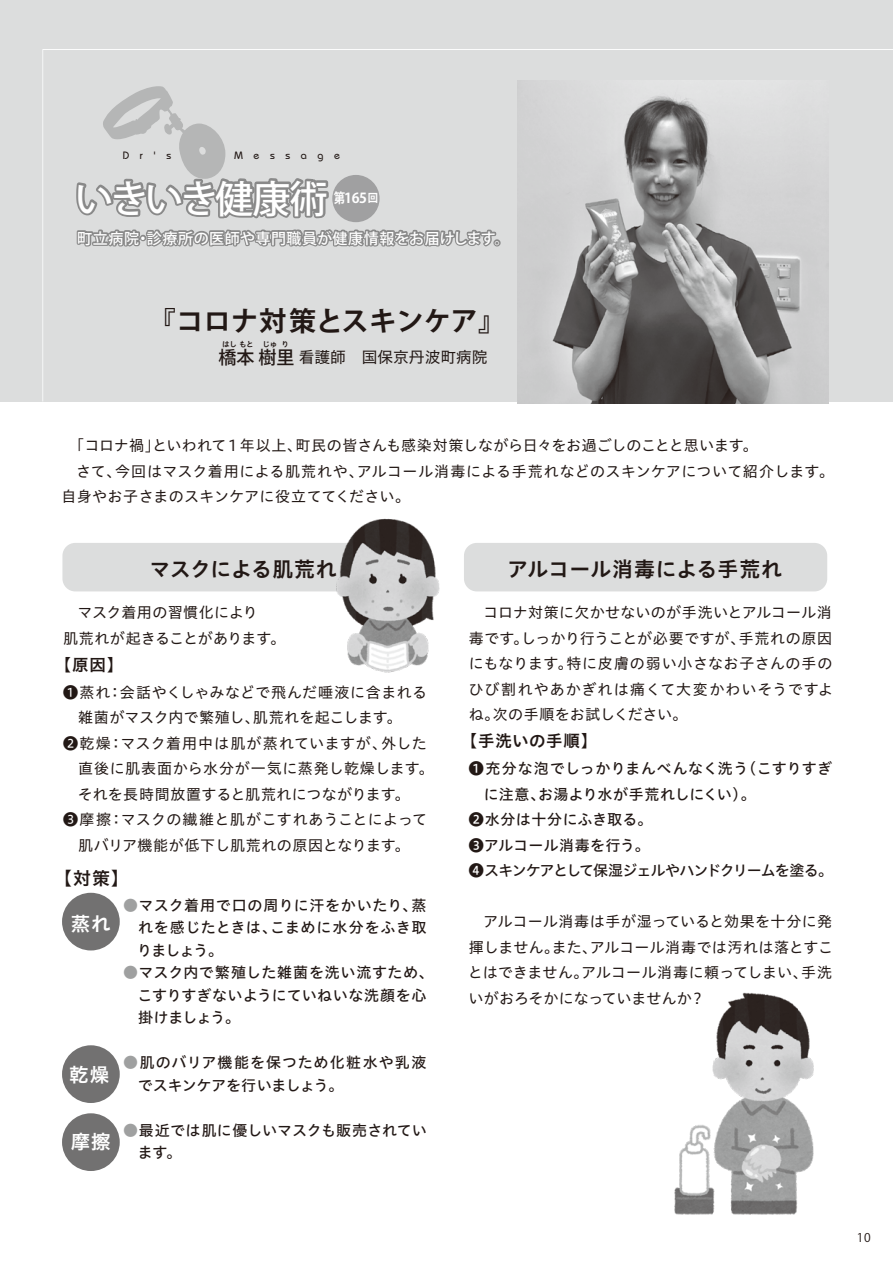
<style>
.page{position:relative;width:893px;height:1263px;background:#fff}
.page>*{position:absolute;margin:0;border:0;box-sizing:border-box;transform-origin:0 0}
.t1{font:500 38.1px "Koz Go Pro";letter-spacing:-.075em;color:#fff}
.t2{font:700 27px "Koz Go Pro";letter-spacing:.015em;color:#221815}
.t3{font:21px "Hiragino UD Sans Std N W6";color:#221815}
.t4{font:21px "Hiragino UD Sans Std N W6";letter-spacing:-.03em;color:#221815}
.t5{font:19.5px "Hiragino UD Sans Std N W6";color:#fff}
.t6{font:18px "Hiragino UD Sans Std N W6";color:#221815}
.t7{font:16.5px "Hiragino UD Sans Std N W6";letter-spacing:.045em;color:#221815}
.t8{font:15.75px "Hiragino UD Sans Std N W4";color:#221815}
.t9{font:15px/25.5px "Hiragino UD Sans Std N W4";letter-spacing:.02em;color:#221815;text-align:justify}
.t10{font:15px/22.5px "Hiragino UD Sans Std N W5";letter-spacing:.015em;color:#221815}
.t11{font:15px "Hiragino UD Sans Std N W4";letter-spacing:-.01em;color:#221815}
.t12{font:15px/22.5px "Hiragino UD Sans Std N W5";letter-spacing:.045em;color:#221815}
.t13{font:500 15px "Koz Go Pro";letter-spacing:.03em;color:#fff}
.t14{font:15px/25.5px "Hiragino UD Sans Std N W4";letter-spacing:-.005em;color:#221815}
.t15{font:15px "Hiragino UD Sans Std N W5";letter-spacing:-.07em;color:#221815}
.t16{font:15px "Hiragino UD Sans Std N W4";letter-spacing:.04em;color:#221815}
.t17{font:15px "Hiragino UD Sans Std N W4";letter-spacing:.055em;color:#221815}
.t18{font:15px "Hiragino UD Sans Std N W4";letter-spacing:.045em;color:#221815}
.t19{font:700 13.65px "Koz Go Pro";color:#fff;scale:.83 1}
.t20{font:12px "Koz Go Pro";color:#221815}
.t21{font:700 11.4px "Koz Go Pro";color:#fff;scale:.9 1}
.t22{font:500 10.65px "Bauhaus";letter-spacing:1em;color:#221815}
.t23{font:7.5px "Hiragino UD Sans Std N W6";color:#221815}
.s1{font-family:"Koz Go Pr 6 N";font-weight:500;font-size:18px}
.s2{color:#9fa0a0}
</style>
<div class="page">
<div style="left:62px;top:543px;width:364px;height:48px;background:#dcdddd;border-radius:13px"></div>
<div style="left:0;top:0;width:893px;height:401px;background:#dcdddd"></div>
<svg style="left:42px;top:49px;width:851px;height:353px"></svg>
<div style="left:493px;top:239px;width:8px;height:7px;border:3px solid #898989;border-radius:50%"></div>
<svg style="left:74px;top:86px;width:426px;height:165px"></svg>
<div style="left:332px;top:175px;width:48px;height:47px;background:#a0a0a1;border-radius:50%"></div>
<svg style="left:161px;top:302px;width:332px;height:37px"></svg>
<div style="left:464px;top:543px;width:363px;height:48px;background:#dcdddd;border-radius:13px"></div>
<div style="left:62px;top:893px;width:58px;height:57px;background:#727171;border-radius:50%"></div>
<div style="left:62px;top:1045px;width:58px;height:58px;background:#727171;border-radius:50%"></div>
<div style="left:62px;top:1113px;width:58px;height:58px;background:#727171;border-radius:50%"></div>
<img style="left:518px;top:81px;width:311px;height:322px">
<img style="left:321px;top:518px;width:119px;height:155px">
<img style="left:674px;top:992px;width:140px;height:223px">
<p class="t22" style="left:123px;top:149px;width:50px">Dr's</p>
<p class="t22" style="left:234px;top:149px;width:107px">Message</p>
<h1 class="t1" style="left:75px;top:174px;width:254px">いきいき健康術</h1>
<p class="t13" style="left:77px;top:229px;width:434px">町立病院・診療所の医師や専門職員が健康情報をお届けします。</p>
<p class="t19" style="left:334px;top:189px;width:41px">第165</p>
<p class="t21" style="left:368px;top:191px;width:13px">回</p>
<h2 class="t2" style="left:149px;top:303px;width:358px">『コロナ対策とスキンケア』</h2>
<p class="t23" style="left:222px;top:338px;width:68px">はし もと じゅ り</p>
<p class="t8" style="left:219px;top:346px;width:271px"><span class="s1">橋本 樹里</span> 看護師　国保京丹波町病院</p>
<p class="t11" style="left:69px;top:434px;width:690px">「コロナ禍」といわれて１年以上、町民の皆さんも感染対策しながら日々をお過ごしのことと思います。</p>
<p class="t9" style="left:76px;top:457px;width:759px">さて、今回はマスク着用による肌荒れや、アルコール消毒による手荒れなどのスキンケアについて紹介します。</p>
<p class="t9" style="left:61px;top:483px;width:350px">自身やお子さまのスキンケアに役立ててください。</p>
<h3 class="t4" style="left:149px;top:553px;width:189px">マスクによる肌荒れ</h3>
<h3 class="t3" style="left:507px;top:553px;width:277px">アルコール消毒による手荒れ</h3>
<p class="t14" style="left:63px;top:599px;width:224px;text-indent:14px">マスク着用の習慣化により<br>肌荒れが起きることがあります。</p>
<p class="t7" style="left:55px;top:652px;width:70px">【原因】</p>
<p class="t16" style="left:63px;top:681px;width:365px">❶蒸れ：会話やくしゃみなどで飛んだ唾液に含まれる</p>
<p class="t9" style="left:78px;top:704px;width:325px">雑菌がマスク内で繁殖し、肌荒れを起こします。</p>
<p class="t17" style="left:63px;top:732px;width:365px">❷乾燥：マスク着用中は肌が蒸れていますが、外した</p>
<p class="t18" style="left:78px;top:757px;width:357px">直後に肌表面から水分が一気に蒸発し乾燥します。</p>
<p class="t9" style="left:78px;top:781px;width:333px">それを長時間放置すると肌荒れにつながります。</p>
<p class="t9" style="left:63px;top:806px;width:365px">❸摩擦：マスクの繊維と肌がこすれあうことによって</p>
<p class="t9" style="left:78px;top:832px;width:333px">肌バリア機能が低下し肌荒れの原因となります。</p>
<p class="t6" style="left:54px;top:864px;width:76px">【対策】</p>
<p class="t10" style="left:137px;top:893px;width:291px;text-align:justify;text-indent:-14px"><span class="s2">●</span>マスク着用で口の周りに汗をかいたり、蒸れを感じたときは、こまめに水分をふき取りましょう。</p>
<p class="t10" style="left:137px;top:961px;width:298px;text-indent:-14px"><span class="s2">●</span>マスク内で繁殖した雑菌を洗い流すため、こすりすぎないようにていねいな洗顔を心掛けましょう。</p>
<p class="t12" style="left:138px;top:1051px;width:290px;text-indent:-15px"><span class="s2">●</span>肌のバリア機能を保つため化粧水や乳液でスキンケアを行いましょう。</p>
<p class="t10" style="left:138px;top:1118px;width:290px;text-indent:-15px"><span class="s2">●</span>最近では肌に優しいマスクも販売されています。</p>
<h3 class="t5" style="left:71px;top:909px;width:41px">蒸れ</h3>
<h3 class="t5" style="left:69px;top:1060px;width:41px">乾燥</h3>
<h3 class="t5" style="left:71px;top:1127px;width:41px">摩擦</h3>
<p class="t9" style="left:468px;top:599px;width:366px;text-indent:15px">コロナ対策に欠かせないのが手洗いとアルコール消毒です。しっかり行うことが必要ですが、手荒れの原因にもなります。特に皮膚の弱い小さなお子さんの手のひび割れやあかぎれは痛くて大変かわいそうですよね。次の手順をお試しください。</p>
<p class="t7" style="left:461px;top:728px;width:138px">【手洗いの手順】</p>
<p class="t10" style="left:469px;top:757px;width:365px">❶充分な泡でしっかりまんべんなく洗う（こすりすぎ</p>
<p class="t10" style="left:484px;top:782px;width:273px">に注意、お湯より水が手荒れしにくい）。</p>
<p class="t10" style="left:469px;top:808px;width:185px">❷水分は十分にふき取る。</p>
<p class="t10" style="left:469px;top:833px;width:182px">❸アルコール消毒を行う。</p>
<p class="t15" style="left:469px;top:859px;width:366px">❹スキンケアとして保湿ジェルやハンドクリームを塗る。</p>
<p class="t9" style="left:468px;top:908px;width:367px;text-indent:15px">アルコール消毒は手が湿っていると効果を十分に発揮しません。また、アルコール消毒では汚れは落とすことはできません。アルコール消毒に頼ってしまい、手洗いがおろそかになっていませんか？</p>
<p class="t20" style="left:857px;top:1229px;width:15px">10</p>
</div>
